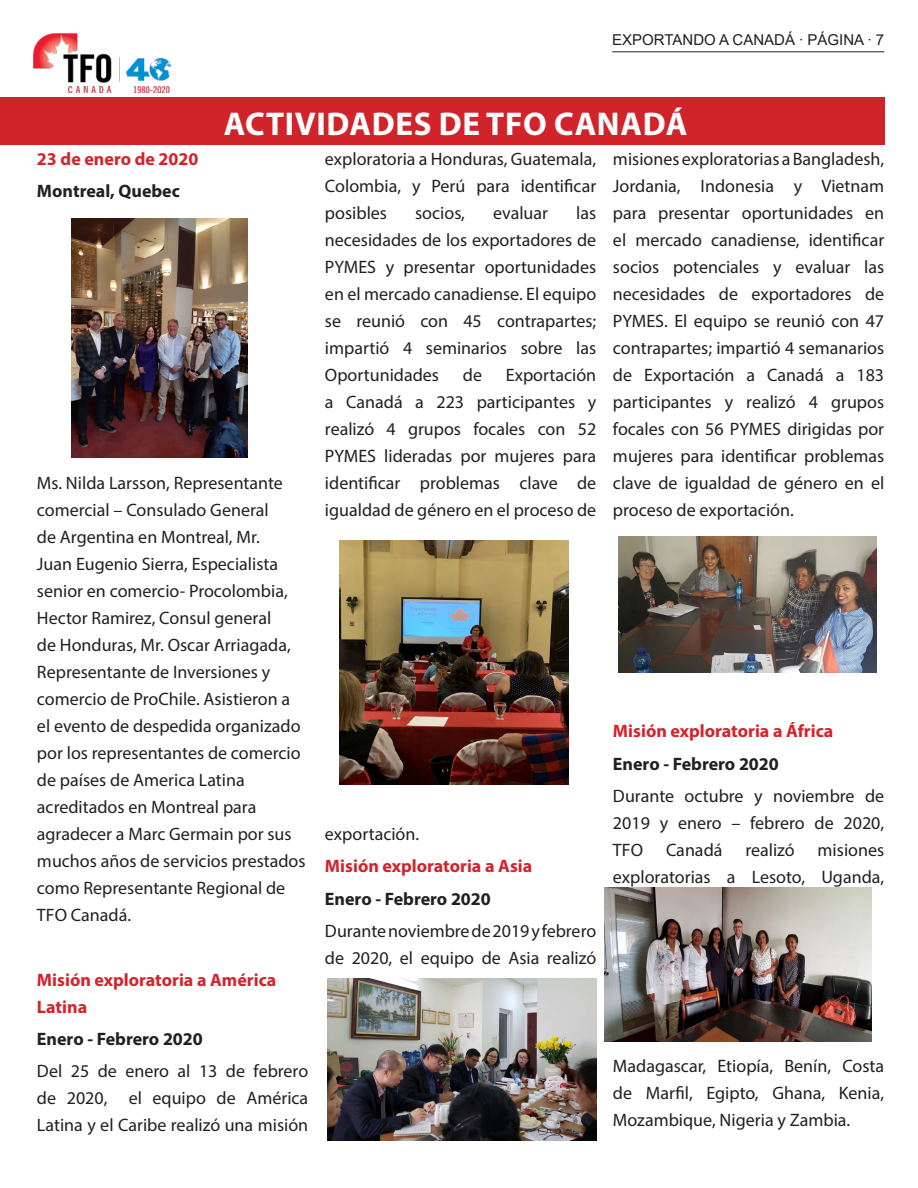
<style>
.page{position:relative;width:918px;height:1188px;background:#fff}
.page>*{position:absolute;margin:0;border:0;box-sizing:border-box;transform-origin:0 0}
.Issue_Tittle{font:700 33px "Myriad Pro";letter-spacing:.02em;color:#fff}
.t1{font:18px/27px "Myriad Pro";color:#231f20;text-align:justify}
.t2{font:700 18px/27px "Myriad Pro";color:#d3232b}
.t3{font:700 18px "Myriad Pro";color:#231f20}
.Top_Month_Issue{font:15px "Arial";color:#231f20}
</style>
<div class="page">
<div style="left:0;top:97px;width:884px;height:48px;background:#d1232a"></div>
<img style="left:327px;top:978px;width:270px;height:162px">
<img style="left:72px;top:218px;width:175px;height:240px">
<img style="left:340px;top:540px;width:229px;height:244px">
<img style="left:618px;top:536px;width:258px;height:136px">
<hr style="left:612px;top:51px;width:272px;height:1px;background:#231f20">
<img style="left:604px;top:888px;width:268px;height:153px">
<img style="left:34px;top:34px;width:136px;height:58px">
<p class="Top_Month_Issue" style="left:612px;top:29px;width:274px">EXPORTANDO A CANADÁ ∙ PÁGINA ∙ 7</p>
<p class="Issue_Tittle" style="left:224px;top:103px;width:465px">ACTIVIDADES DE TFO CANADÁ</p>
<p class="t2" style="left:37px;top:145px;width:163px">23 de enero de 2020</p>
<p class="t3" style="left:37px;top:179px;width:144px">Montreal, Quebec</p>
<p class="t1" style="left:37px;top:469px;width:270px;text-align:left">Ms. Nilda Larsson, Representante comercial – Consulado General<br>de Argentina en Montreal, Mr.<br>Juan Eugenio Sierra, Especialista senior en comercio- Procolombia,<br>Hector Ramirez, Consul general<br>de Honduras, Mr. Oscar Arriagada,<br>Representante de Inversiones y comercio de ProChile. Asistieron a el evento de despedida organizado por los representantes de comercio de países de America Latina acreditados en Montreal para agradecer a Marc Germain por sus muchos años de servicios prestados como Representante Regional de<br>TFO Canadá.</p>
<p class="t2" style="left:37px;top:965px;width:241px">Misión exploratoria a América<br>Latina</p>
<p class="t3" style="left:37px;top:1027px;width:167px">Enero - Febrero 2020</p>
<p class="t1" style="left:37px;top:1057px;width:273px">Del 25 de enero al 13 de febrero de 2020, el equipo de América Latina y el Caribe realizó una misión</p>
<p class="t1" style="left:325px;top:145px;width:273px">exploratoria a Honduras, Guatemala, Colombia, y Perú para identificar posibles</p>
<p class="t1" style="left:325px;top:199px;width:273px;text-indent:251px">las necesidades de los exportadores de PYMES y presentar oportunidades en el mercado canadiense. El equipo se reunió con 45 contrapartes; impartió 4 seminarios sobre las Oportunidades</p>
<p class="t1" style="left:415px;top:199px;width:51px">socios,</p>
<p class="t1" style="left:493px;top:199px;width:57px">evaluar</p>
<p class="t1" style="left:463px;top:361px;width:21px">de</p>
<p class="t1" style="left:325px;top:361px;width:273px;text-indent:181px">Exportación a Canadá a 223 participantes y realizó 4 grupos focales con 52<br>PYMES lideradas por mujeres para identificar problemas clave de igualdad de género en el proceso de</p>
<p class="t1" style="left:613px;top:145px;width:273px">misiones exploratorias a Bangladesh, Jordania, Indonesia y Vietnam para presentar oportunidades en el mercado canadiense, identificar socios potenciales y evaluar las necesidades de exportadores de PYMES. El equipo se reunió con 47 contrapartes; impartió 4 semanarios de Exportación a Canadá a 183 participantes y realizó 4 grupos focales con 56 PYMES dirigidas por mujeres para identificar problemas clave de igualdad de género en el proceso de exportación.</p>
<p class="t1" style="left:325px;top:820px;width:96px">exportación.</p>
<p class="t2" style="left:325px;top:852px;width:209px">Misión exploratoria a Asia</p>
<p class="t3" style="left:325px;top:887px;width:167px">Enero - Febrero 2020</p>
<p class="t1" style="left:325px;top:917px;width:273px">Durante noviembre de 2019 y febrero de 2020, el equipo de Asia realizó</p>
<p class="t2" style="left:613px;top:717px;width:222px">Misión exploratoria a África</p>
<p class="t3" style="left:613px;top:752px;width:167px">Enero - Febrero 2020</p>
<p class="t1" style="left:613px;top:782px;width:273px">Durante octubre y noviembre de 2019 y enero – febrero de 2020, TFO</p>
<p class="t1" style="left:666px;top:836px;width:58px">Canadá</p>
<p class="t1" style="left:745px;top:836px;width:51px">realizó</p>
<p class="t1" style="left:613px;top:836px;width:273px;text-align:right">misiones<br>exploratorias a Lesoto, Uganda,</p>
<p class="t1" style="left:613px;top:1052px;width:273px">Madagascar, Etiopía, Benín, Costa de Marfil, Egipto, Ghana, Kenia, Mozambique, Nigeria y Zambia.</p>
</div>
